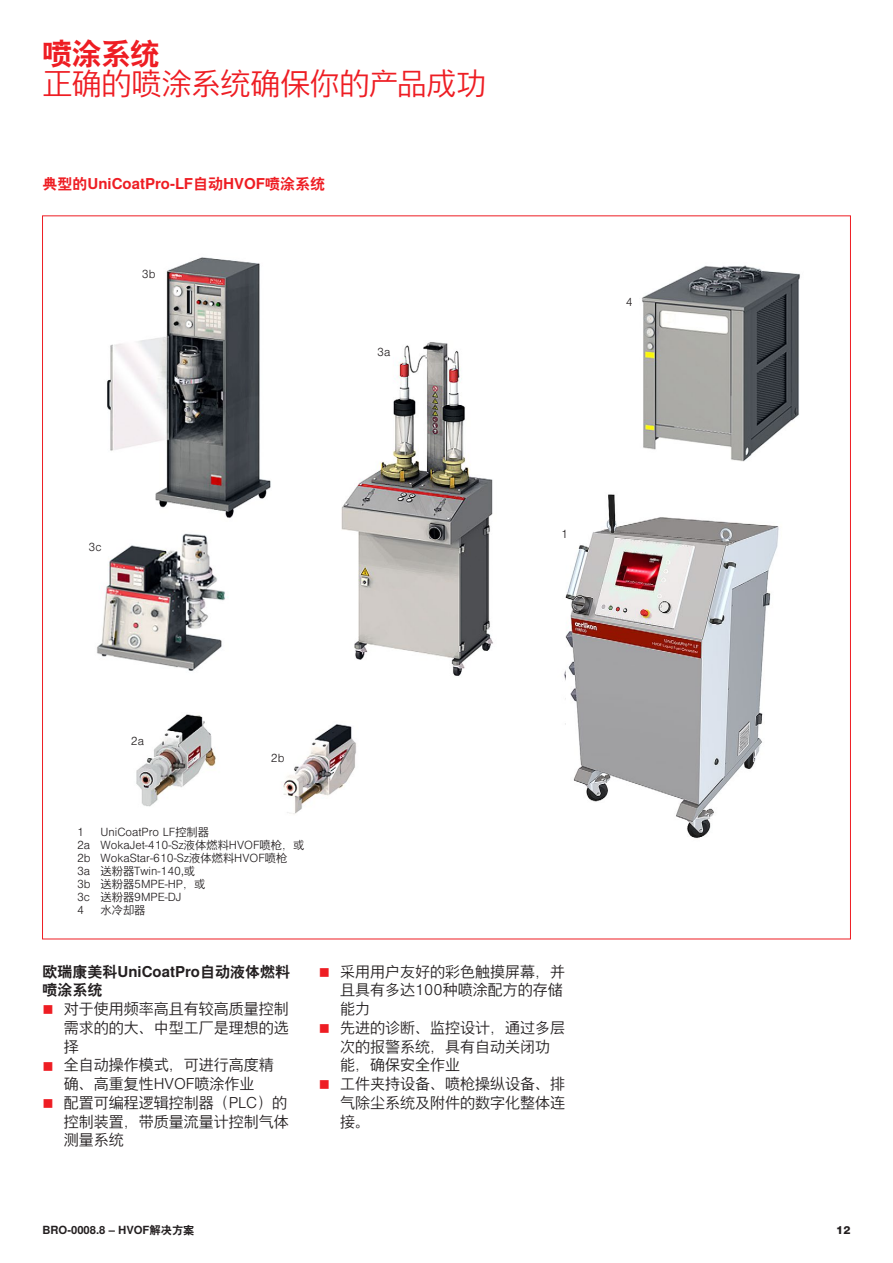
<style>
.page{position:relative;width:893px;height:1263px;background:#fff}
.page>*{position:absolute;margin:0;border:0;box-sizing:border-box;transform-origin:0 0}
.t1{font:300 30px "Nimbus Sans Global";letter-spacing:-.01em;color:#ee1d23}
.t2{font:700 30px "Nimbus Sans Global";color:#ee1d23}
.t3{font:300 15px/18.8px "Nimbus Sans Global";color:#231f20;text-align:justify}
.t4{font:700 15px "Nimbus Sans Global";color:#ee1d23}
.t5{font:700 15px/18.8px "Nimbus Sans Global";color:#231f20}
.t6{font:300 11.25px/13.2px "Nimbus Sans Global";color:#231f20}
.t7{font:700 11.25px "Nimbus Sans Global";color:#231f20}
.t8{font:800 11.25px "Helvetica Neue LT Com";color:#231f20}
.s1{color:#ee1d23}
</style>
<div class="page">
<img style="left:97px;top:257px;width:703px;height:581px">
<h1 class="t2" style="left:43px;top:36px;width:119px">喷涂系统</h1>
<h1 class="t1" style="left:43px;top:66px;width:445px">正确的喷涂系统确保你的产品成功</h1>
<p class="t4" style="left:43px;top:175px;width:284px">典型的UniCoatPro-LF自动HVOF喷涂系统</p>
<p class="t6" style="left:142px;top:268px;width:15px">3b</p>
<p class="t6" style="left:89px;top:540px;width:14px">3c</p>
<p class="t6" style="left:377px;top:346px;width:15px">3a</p>
<p class="t6" style="left:626px;top:296px;width:8px">4</p>
<p class="t6" style="left:561px;top:527px;width:8px">1</p>
<p class="t6" style="left:131px;top:734px;width:15px">2a</p>
<p class="t6" style="left:271px;top:751px;width:15px">2b</p>
<p class="t6" style="left:77px;top:825px;width:229px;text-indent:23px">UniCoatPro LF控制器<br>2a WokaJet-410-Sz液体燃料HVOF喷枪，或<br>2b WokaStar-610-Sz液体燃料HVOF喷枪<br>3a 送粉器Twin-140,或<br>3b 送粉器5MPE-HP，或<br>3c 送粉器9MPE-DJ<br>4</p>
<p class="t6" style="left:77px;top:825px;width:8px">1</p>
<p class="t6" style="left:100px;top:904px;width:46px">水冷却器</p>
<p class="t5" style="left:43px;top:962px;width:249px">欧瑞康美科UniCoatPro自动液体燃料喷涂系统</p>
<p class="t3" style="left:64px;top:1000px;width:227px;text-indent:-21px"><span class="s1">■</span> 对于使用频率高且有较高质量控制需求的的大、中型工厂是理想的选择</p>
<p class="t3" style="left:43px;top:1056px;width:233px;text-align:center"><span class="s1">■</span> 全自动操作模式，可进行高度精确、高重复性HVOF喷涂作业</p>
<p class="t3" style="left:64px;top:1093px;width:227px;text-indent:-21px"><span class="s1">■</span> 配置可编程逻辑控制器（PLC）的控制装置，带质量流量计控制气体测量系统</p>
<p class="t3" style="left:340px;top:962px;width:226px;text-align:left;text-indent:-21px"><span class="s1">■</span> 采用用户友好的彩色触摸屏幕，并且具有多达100种喷涂配方的存储能力</p>
<p class="t3" style="left:340px;top:1018px;width:226px;text-align:left;text-indent:-21px"><span class="s1">■</span> 先进的诊断、监控设计，通过多层次的报警系统，具有自动关闭功能，确保安全作业</p>
<p class="t3" style="left:340px;top:1075px;width:226px;text-indent:-21px"><span class="s1">■</span> 工件夹持设备、喷枪操纵设备、排气除尘系统及附件的数字化整体连接。</p>
<p class="t7" style="left:43px;top:1223px;width:154px">BRO-0008.8 – HVOF解决方案</p>
<p class="t8" style="left:836px;top:1223px;width:16px">12</p>
</div>
